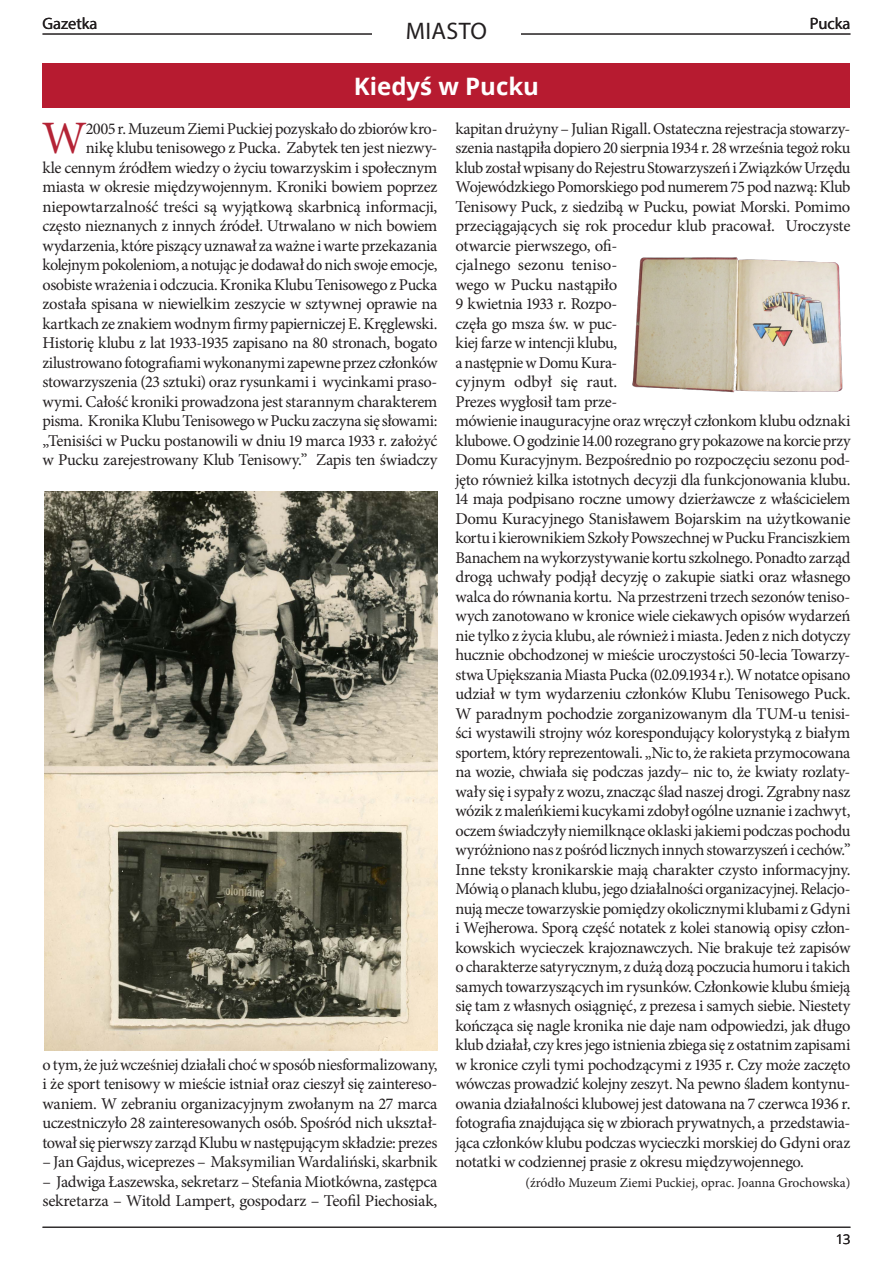
<style>
.page{position:relative;width:893px;height:1263px;background:#fff}
.page>*{position:absolute;margin:0;border:0;box-sizing:border-box;transform-origin:0 0}
.body_bez{font:46.5px "Minion Pro";color:#b42335}
.t1{font:24px "Myriad Pro";letter-spacing:.01em;color:#231f20}
.t2{font:700 24px "Open Sans";color:#fff}
.body_bez-2{font:16.5px/19.5px "Minion Pro";letter-spacing:-.025em;color:#231f20}
.t3{font:16.5px "Myriad Pro";color:#231f20}
.t4{font:13.5px "Minion Pro";color:#231f20}
.t5{font:13.5px "Open Sans";color:#231f20}
</style>
<div class="page">
<img style="left:632px;top:257px;width:211px;height:136px">
<img style="left:44px;top:491px;width:393px;height:559px">
<div style="left:43px;top:64px;width:807px;height:44px;background:#b71b30"></div>
<hr style="left:43px;top:34px;width:807px;height:1px;background:#231f20">
<hr style="left:43px;top:1227px;width:807px;height:1px;background:#231f20">
<div style="left:372px;top:21px;width:149px;height:22px;background:#fff"></div>
<p class="t3" style="left:43px;top:14px;width:57px">Gazetka</p>
<h2 class="t1" style="left:376px;top:16px;width:142px">WYDARZENIA</h2>
<p class="t3" style="left:810px;top:14px;width:42px">Pucka</p>
<h2 class="t1" style="left:406px;top:16px;width:83px">MIASTO</h2>
<p class="t2" style="left:354px;top:69px;width:187px">Kiedyś w Pucku</p>
<p class="body_bez-2" style="left:43px;top:119px;width:397px;text-align:right">2005 r. Muzeum Ziemi Puckiej pozyskało do zbiorów kro-<br>nikę klubu tenisowego z Pucka. Zabytek ten jest niezwy-<br>kle cennym źródłem wiedzy o życiu towarzyskim i społecznym miasta w okresie międzywojennym. Kroniki bowiem poprzez niepowtarzalność treści są wyjątkową skarbnicą informacji, często nieznanych z innych źródeł. Utrwalano w nich bowiem wydarzenia, które piszący uznawał za ważne i warte przekazania kolejnym pokoleniom, a notując je dodawał do nich swoje emocje, osobiste wrażenia i odczucia. Kronika Klubu Tenisowego z Pucka została spisana w niewielkim zeszycie w sztywnej oprawie na kartkach ze znakiem wodnym firmy papierniczej E. Kręglewski.<br>Historię klubu z lat 1933-1935 zapisano na 80 stronach, bogato zilustrowano fotografiami wykonanymi zapewne przez członków stowarzyszenia (23 sztuki) oraz rysunkami i wycinkami praso&shy;wymi. Całość kroniki prowadzona jest starannym charakterem pisma. Kronika Klubu Tenisowego w Pucku zaczyna się słowami: „Tenisiści w Pucku postanowili w dniu 19 marca 1933 r. założyć w Pucku zarejestrowany Klub Tenisowy.” Zapis ten świadczy</p>
<p class="body_bez" style="left:42px;top:107px;width:47px">W</p>
<p class="body_bez-2" style="left:43px;top:1055px;width:396px;text-align:justify">o tym, że już wcześniej działali choć w sposób niesformalizowany, i że sport tenisowy w mieście istniał oraz cieszył się zaintereso&shy;waniem. W zebraniu organizacyjnym zwołanym na 27 marca uczestniczyło 28 zainteresowanych osób. Spośród nich ukształ&shy;tował się pierwszy zarząd Klubu w następującym składzie: prezes</p>
<p class="body_bez-2" style="left:43px;top:1152px;width:396px">– Jan Gajdus, wiceprezes – Maksymilian Wardaliński, skarbnik</p>
<p class="body_bez-2" style="left:43px;top:1172px;width:396px">– Jadwiga Łaszewska, sekretarz – Stefania Miotkówna, zastępca sekretarza – Witold Lampert, gospodarz – Teofil Piechosiak,</p>
<p class="body_bez-2" style="left:455px;top:119px;width:397px">kapitan drużyny – Julian Rigall. Ostateczna rejestracja stowarzy&shy;szenia nastąpiła dopiero 20 sierpnia 1934 r. 28 września tegoż roku klub został wpisany do Rejestru Stowarzyszeń i Związków Urzędu Wojewódzkiego Pomorskiego pod numerem 75 pod nazwą: Klub Tenisowy Puck, z siedzibą w Pucku, powiat Morski. Pomimo przeciągających się rok procedur klub pracował. Uroczyste otwarcie pierwszego, ofi-<br>cjalnego sezonu teniso-<br>wego w Pucku nastąpiło<br>9 kwietnia 1933 r. Rozpo-<br>częła go msza św. w puc-<br>kiej farze w intencji klubu,<br>a następnie w Domu Kura-<br>cyjnym odbył się raut.<br>Prezes wygłosił tam prze-<br>mówienie inauguracyjne oraz wręczył członkom klubu odznaki klubowe. O godzinie 14.00 rozegrano gry pokazowe na korcie przy Domu Kuracyjnym. Bezpośrednio po rozpoczęciu sezonu pod&shy;jęto również kilka istotnych decyzji dla funkcjonowania klubu.<br>14 maja podpisano roczne umowy dzierżawcze z właścicielem Domu Kuracyjnego Stanisławem Bojarskim na użytkowanie kortu i kierownikiem Szkoły Powszechnej w Pucku Franciszkiem Banachem na wykorzystywanie kortu szkolnego. Ponadto zarząd drogą uchwały podjął decyzję o zakupie siatki oraz własnego walca do równania kortu. Na przestrzeni trzech sezonów teniso&shy;wych zanotowano w kronice wiele ciekawych opisów wydarzeń nie tylko z życia klubu, ale również i miasta. Jeden z nich dotyczy hucznie obchodzonej w mieście uroczystości 50-lecia Towarzy&shy;stwa Upiększania Miasta Pucka (02.09.1934 r.). W notatce opisano udział w tym wydarzeniu członków Klubu Tenisowego Puck.<br>W paradnym pochodzie zorganizowanym dla TUM-u tenisi&shy;ści wystawili strojny wóz korespondujący kolorystyką z białym sportem, który reprezentowali. „Nic to, że rakieta przymocowana na wozie, chwiała się podczas jazdy– nic to, że kwiaty rozlaty&shy;wały się i sypały z wozu, znacząc ślad naszej drogi. Zgrabny nasz wózik z maleńkiemi kucykami zdobył ogólne uznanie i zachwyt, oczem świadczyły niemilknące oklaski jakiemi podczas pochodu wyróżniono nas z pośród licznych innych stowarzyszeń i cechów.” Inne teksty kronikarskie mają charakter czysto informacyjny.<br>Mówią o planach klubu, jego działalności organizacyjnej. Relacjo&shy;nują mecze towarzyskie pomiędzy okolicznymi klubami z Gdyni i Wejherowa. Sporą część notatek z kolei stanowią opisy człon&shy;kowskich wycieczek krajoznawczych. Nie brakuje też zapisów o charakterze satyrycznym, z dużą dozą poczucia humoru i takich samych towarzyszących im rysunków. Członkowie klubu śmieją się tam z własnych osiągnięć, z prezesa i samych siebie. Niestety kończąca się nagle kronika nie daje nam odpowiedzi, jak długo klub działał, czy kres jego istnienia zbiega się z ostatnim zapisami w kronice czyli tymi pochodzącymi z 1935 r. Czy może zaczęto wówczas prowadzić kolejny zeszyt. Na pewno śladem kontynu&shy;owania działalności klubowej jest datowana na 7 czerwca 1936 r. fotografia znajdująca się w zbiorach prywatnych, a przedstawia&shy;jąca członków klubu podczas wycieczki morskiej do Gdyni oraz notatki w codziennej prasie z okresu międzywojennego.</p>
<p class="t4" style="left:525px;top:1173px;width:326px">(źródło Muzeum Ziemi Puckiej, oprac. Joanna Grochowska)</p>
<p class="t5" style="left:836px;top:1229px;width:16px">13</p>
</div>
